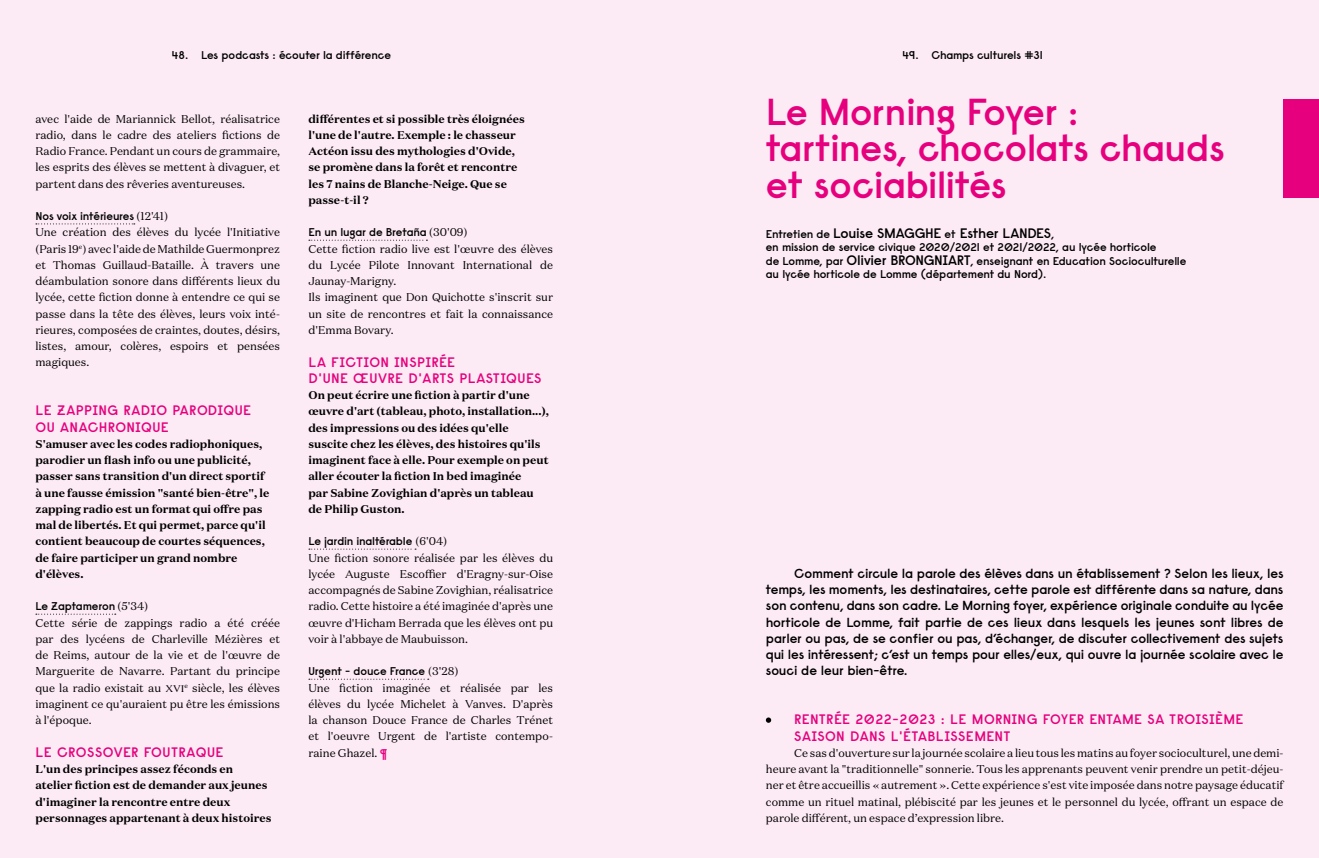
<style>
.page{position:relative;width:1319px;height:858px;background:#fff}
.page>*{position:absolute;margin:0;border:0;box-sizing:border-box;transform-origin:0 0}
.t1{font:600 37.5px/36.2px "Raisonne";letter-spacing:-.02em;color:#e6007d}
.t2{font:600 13.75px/16.2px "Raisonne";letter-spacing:.03em;color:#e6007d}
.t3{font:600 13.75px "Raisonne";letter-spacing:-.02em;color:#000}
.t4{font:600 13.12px/16.2px "Raisonne";letter-spacing:-.015em;color:#000;text-align:justify}
.t5{font:11.25px/16.2px "Domaine Text";color:#000;text-align:justify}
.t6{font:700 11.25px/16.2px "Domaine Text";color:#000}
.t7{font:600 11.25px/13.5px "Raisonne";letter-spacing:-.015em;color:#000}
.s1{font-family:"Domaine Text";font-weight:400}
.s2{font-family:"Raisonne";font-weight:600;color:#e6007d}
.s3{font-size:11.25px}
.s4{font-size:13.75px}
</style>
<div class="page">
<div style="left:0;top:0;width:1318px;height:857px;background:#fceaf4"></div>
<svg style="left:36px;top:223px;width:99px;height:1px"></svg>
<svg style="left:36px;top:613px;width:80px;height:1px"></svg>
<svg style="left:309px;top:240px;width:118px;height:1px"></svg>
<svg style="left:309px;top:548px;width:107px;height:1px"></svg>
<svg style="left:309px;top:678px;width:119px;height:1px"></svg>
<div style="left:1283px;top:99px;width:35px;height:98px;background:#e6007d"></div>
<svg style="left:765px;top:717px;width:6px;height:5px"></svg>
<p class="t7" style="left:172px;top:48px;width:220px">48. Les podcasts : écouter la différence</p>
<p class="t7" style="left:902px;top:48px;width:142px">49. Champs culturels #31</p>
<p class="t5" style="left:35px;top:110px;width:246px">avec l'aide de Mariannick Bellot, réalisatrice radio, dans le cadre des ateliers fictions de Radio France. Pendant un cours de grammaire, les esprits des élèves se mettent à divaguer, et partent dans des rêveries aventureuses.</p>
<p class="t7" style="left:35px;top:209px;width:134px">Nos voix intérieures <span class="s1">(12'41)</span></p>
<p class="t5" style="left:35px;top:224px;width:246px">Une création des élèves du lycée l'Initiative (Paris 19<sup>e</sup>) avec l'aide de Mathilde Guermonprez et Thomas Guillaud-Bataille. À travers une déambulation sonore dans différents lieux du lycée, cette fiction donne à entendre ce qui se passe dans la tête des élèves, leurs voix inté&shy;rieures, composées de craintes, doutes, désirs, listes, amour, colères, espoirs et pensées magiques.</p>
<p class="t2" style="left:35px;top:402px;width:217px">LE ZAPPING RADIO PARODIQUE<br>OU ANACHRONIQUE</p>
<p class="t6" style="left:35px;top:435px;width:235px">S'amuser avec les codes radiophoniques, parodier un flash info ou une publicité, passer sans transition d'un direct sportif à une fausse émission "santé bien-être", le zapping radio est un format qui offre pas mal de libertés. Et qui permet, parce qu'il contient beaucoup de courtes séquences, de faire participer un grand nombre d'élèves.</p>
<p class="t7" style="left:35px;top:599px;width:114px">Le Zaptameron <span class="s1">(5'34)</span></p>
<p class="t5" style="left:35px;top:614px;width:246px">Cette série de zappings radio a été créée par des lycéens de Charleville Mézières et de Reims, autour de la vie et de l'œuvre de Marguerite de Navarre. Partant du principe que la radio existait au xvi<sup>e</sup> siècle, les élèves imaginent ce qu'auraient pu être les émissions à l'époque.</p>
<p class="t2" style="left:35px;top:743px;width:189px">LE CROSSOVER FOUTRAQUE</p>
<p class="t6" style="left:35px;top:760px;width:237px">L'un des principes assez féconds en atelier fiction est de demander aux jeunes d'imaginer la rencontre entre deux personnages appartenant à deux histoires</p>
<p class="t6" style="left:308px;top:110px;width:218px">différentes et si possible très éloignées l'une de l'autre. Exemple : le chasseur Actéon issu des mythologies d'Ovide, se promène dans la forêt et rencontre les 7 nains de Blanche-Neige. Que se passe-t-il ?</p>
<p class="t7" style="left:308px;top:225px;width:161px">En un lugar de Bretaña <span class="s1">(30'09)</span></p>
<p class="t5" style="left:308px;top:240px;width:246px;text-align:left">Cette fiction radio live est l'œuvre des élèves du Lycée Pilote Innovant International de Jaunay-Marigny.<br>Ils imaginent que Don Quichotte s'inscrit sur un site de rencontres et fait la connaissance d'Emma Bovary.</p>
<p class="t2" style="left:308px;top:353px;width:235px">LA FICTION INSPIRÉE<br>D'UNE ŒUVRE D'ARTS PLASTIQUES</p>
<p class="t6" style="left:308px;top:387px;width:242px">On peut écrire une fiction à partir d'une œuvre d'art (tableau, photo, installation...), des impressions ou des idées qu'elle suscite chez les élèves, des histoires qu'ils imaginent face à elle. Pour exemple on peut aller écouter la fiction In bed imaginée<br>par Sabine Zovighian d'après un tableau de Philip Guston.</p>
<p class="t7" style="left:308px;top:534px;width:140px">Le jardin inaltérable <span class="s1">(6'04)</span></p>
<p class="t5" style="left:308px;top:549px;width:246px">Une fiction sonore réalisée par les élèves du lycée Auguste Escoffier d'Eragny-sur-Oise accompagnés de Sabine Zovighian, réalisatrice radio. Cette histoire a été imaginée d'après une œuvre d'Hicham Berrada que les élèves ont pu voir à l'abbaye de Maubuisson.</p>
<p class="t7" style="left:308px;top:664px;width:152px">Urgent - douce France <span class="s1">(3'28)</span></p>
<p class="t5" style="left:308px;top:679px;width:246px">Une fiction imaginée et réalisée par les élèves du lycée Michelet à Vanves. D'après la chanson Douce France de Charles Trénet et l'oeuvre Urgent de l'artiste contempo&shy;raine Ghazel. <span class="s2">¶</span></p>
<h1 class="t1" style="left:765px;top:93px;width:460px">Le Morning Foyer : tartines, chocolats chauds et sociabilités</h1>
<p class="t3" style="left:765px;top:224px;width:290px"><span class="s3">Entretien de</span> Louise SMAGGHE <span class="s3">et</span> Esther LANDES<span class="s3">,</span></p>
<p class="t7" style="left:765px;top:240px;width:422px">en mission de service civique 2020/2021 et 2021/2022, au lycée horticole<br>de Lomme, par <span class="s4">Olivier BRONGNIART</span>, enseignant en Education Socioculturelle au lycée horticole de Lomme (département du Nord).</p>
<p class="t4" style="left:765px;top:565px;width:519px;text-indent:28px">Comment circule la parole des élèves dans un établissement ? Selon les lieux, les temps, les moments, les destinataires, cette parole est différente dans sa nature, dans son contenu, dans son cadre. Le Morning foyer, expérience originale conduite au lycée horticole de Lomme, fait partie de ces lieux dans lesquels les jeunes sont libres de parler ou pas, de se confier ou pas, d’échanger, de discuter collectivement des sujets qui les intéressent; c’est un temps pour elles/eux, qui ouvre la journée scolaire avec le souci de leur bien-être.</p>
<p class="t2" style="left:794px;top:711px;width:451px">RENTRÉE 2022-2023 : LE MORNING FOYER ENTAME SA TROISIÈME<br>SAISON DANS L'ÉTABLISSEMENT</p>
<p class="t5" style="left:765px;top:744px;width:519px;text-indent:28px">Ce sas d'ouverture sur la journée scolaire a lieu tous les matins au foyer socioculturel, une demi&shy;heure avant la "traditionnelle" sonnerie. Tous les apprenants peuvent venir prendre un petit-déjeu&shy;ner et être accueillis « autrement ». Cette expérience s'est vite imposée dans notre paysage éducatif comme un rituel matinal, plébiscité par les jeunes et le personnel du lycée, offrant un espace de parole différent, un espace d’expression libre.</p>
</div>
